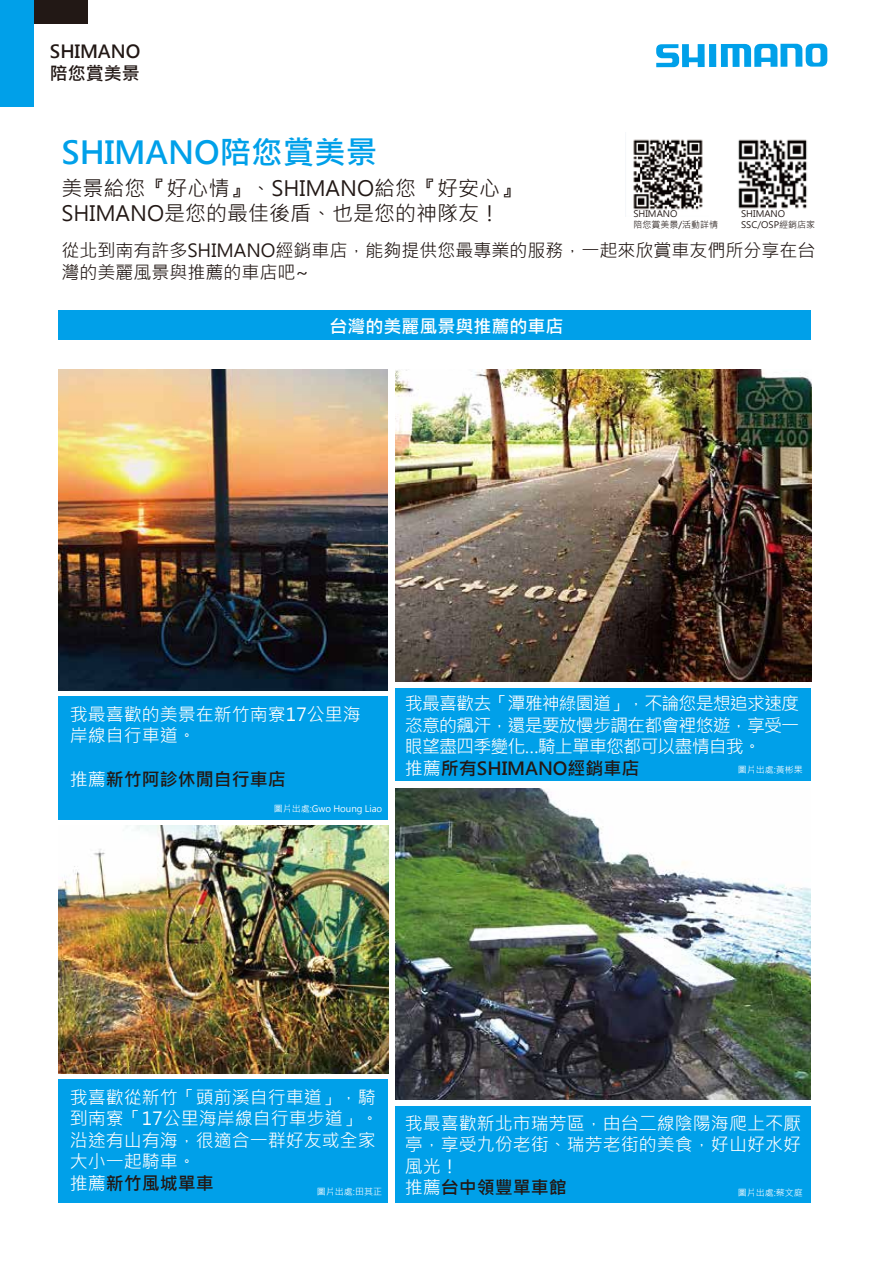
<style>
.page{position:relative;width:893px;height:1263px;background:#fff}
.page>*{position:absolute;margin:0;border:0;box-sizing:border-box;transform-origin:0 0}
.t1{font:700 31.5px "Microsoft Jheng Hei";color:#00a0e9}
.t2{font:21px/25.2px "Microsoft Jheng Hei";color:#221815}
.t3{font:18px/21.6px "Microsoft Jheng Hei";color:#fff}
.t4{font:18px/21.6px "Microsoft Jheng Hei";letter-spacing:-.05em;color:#fff}
.t5{font:18px/21.6px "Microsoft Jheng Hei";color:#221815}
.t6{font:700 18px/21.6px "Microsoft Jheng Hei";color:#221815}
.t7{font:700 18px "Microsoft Jheng Hei";color:#fff}
.t8{font:9px "Microsoft Jheng Hei";color:#fff}
.t9{font:9px/10.8px "Microsoft Jheng Hei";color:#221815}
.s1{font-weight:400;color:#fff}
.s2{font-weight:700;color:#221815}
</style>
<div class="page">
<div style="left:58px;top:311px;width:753px;height:29px;background:#00a0e9"></div>
<div style="left:396px;top:689px;width:415px;height:92px;background:#00a0e9"></div>
<div style="left:58px;top:696px;width:330px;height:124px;background:#00a0e9"></div>
<img style="left:625px;top:139px;width:78px;height:77px">
<img style="left:738px;top:139px;width:69px;height:70px">
<div style="left:396px;top:1106px;width:415px;height:96px;background:#00a0e9"></div>
<img style="left:58px;top:370px;width:330px;height:320px">
<div style="left:58px;top:1079px;width:330px;height:123px;background:#00a0e9"></div>
<img style="left:58px;top:825px;width:331px;height:248px">
<img style="left:396px;top:788px;width:415px;height:311px">
<svg style="left:656px;top:44px;width:49px;height:23px"></svg>
<div style="left:709px;top:44px;width:7px;height:23px;background:#00a0e9"></div>
<svg style="left:721px;top:44px;width:106px;height:23px"></svg>
<img style="left:396px;top:370px;width:415px;height:311px">
<div style="left:0;top:0;width:88px;height:23px;background:#221815"></div>
<div style="left:0;top:0;width:33px;height:106px;background:#00a0e9"></div>
<p class="t6" style="left:50px;top:41px;width:92px">SHIMANO陪您賞美景</p>
<h1 class="t1" style="left:61px;top:133px;width:317px">SHIMANO陪您賞美景</h1>
<p class="t2" style="left:61px;top:176px;width:461px">美景給您『好心情』、SHIMANO給您『好安心』<br>SHIMANO是您的最佳後盾、也是您的神隊友！</p>
<p class="t5" style="left:61px;top:240px;width:756px">從北到南有許多SHIMANO經銷車店，能夠提供您最專業的服務，一起來欣賞車友們所分享在台灣的美麗風景與推薦的車店吧~</p>
<p class="t7" style="left:329px;top:315px;width:235px">台灣的美麗風景與推薦的車店</p>
<p class="t9" style="left:633px;top:208px;width:86px">SHIMANO<br>陪您賞美景/活動詳情</p>
<p class="t9" style="left:741px;top:208px;width:75px">SHIMANO<br>SSC/OSP經銷店家</p>
<p class="t3" style="left:70px;top:703px;width:292px">我最喜歡的美景在新竹南寮17公里海岸線自行車道。</p>
<p class="t6" style="left:70px;top:768px;width:218px"><span class="s1">推薦</span>新竹阿診休閒自行車店</p>
<p class="t8" style="left:274px;top:803px;width:110px">圖片出處:Gwo Houng Liao</p>
<p class="t4" style="left:405px;top:693px;width:396px">我最喜歡去「潭雅神綠園道」，不論您是想追求速度恣意的飆汗，還是要放慢步調在都會裡悠遊，享受一眼望盡四季變化…騎上單車您都可以盡情自我。<br>推薦<span class="s2">所有SHIMANO經銷車店</span></p>
<p class="t8" style="left:738px;top:764px;width:67px">圖片出處:黃彬果</p>
<p class="t3" style="left:70px;top:1086px;width:310px">我喜歡從新竹「頭前溪自行車道」，騎到南寮「17公里海岸線自行車步道」。沿途有山有海，很適合一群好友或全家大小一起騎車。<br>推薦<span class="s2">新竹風城單車</span></p>
<p class="t8" style="left:317px;top:1186px;width:67px">圖片出處:田其正</p>
<p class="t3" style="left:405px;top:1112px;width:398px">我最喜歡新北市瑞芳區，由台二線陰陽海爬上不厭亭，享受九份老街、瑞芳老街的美食，好山好水好風光！<br>推薦<span class="s2">台中領豐單車館</span></p>
<p class="t8" style="left:738px;top:1187px;width:67px">圖片出處:蔡文庭</p>
</div>
